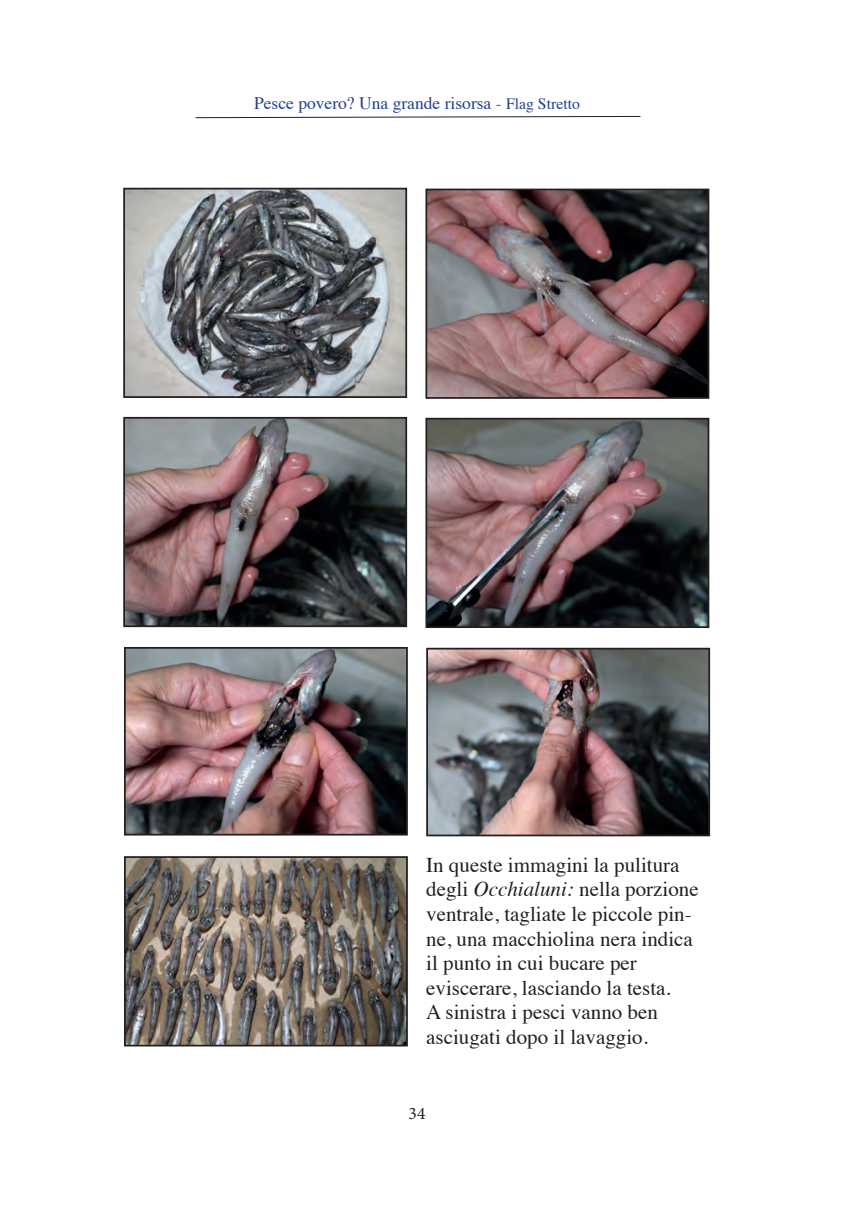
<style>
.page{position:relative;width:849px;height:1221px;background:#fff}
.page>*{position:absolute;margin:0;border:0;box-sizing:border-box;transform-origin:0 0}
.t1{font:21px/24.5px "Times";color:#231f20}
.t2{font:17.5px "Times";color:#253f8e}
.t3{font:17.5px "Minion Pro";color:#231f20}
.s1{font-size:15.75px}
.s2{font-style:italic}
</style>
<div class="page">
<svg style="left:195px;top:115px;width:446px;height:3px"></svg>
<img style="left:126px;top:191px;width:278px;height:204px">
<div style="left:123px;top:188px;width:284px;height:210px;border:2px solid #231f20"></div>
<img style="left:428px;top:192px;width:278px;height:204px">
<div style="left:425px;top:189px;width:284px;height:210px;border:2px solid #231f20"></div>
<img style="left:126px;top:420px;width:278px;height:204px">
<div style="left:123px;top:417px;width:284px;height:210px;border:2px solid #231f20"></div>
<img style="left:428px;top:421px;width:278px;height:204px">
<div style="left:425px;top:418px;width:284px;height:210px;border:2px solid #231f20"></div>
<img style="left:127px;top:650px;width:278px;height:182px">
<div style="left:124px;top:647px;width:284px;height:188px;border:2px solid #231f20"></div>
<img style="left:429px;top:650px;width:277px;height:183px">
<div style="left:426px;top:647px;width:283px;height:189px;border:2px solid #231f20"></div>
<img style="left:127px;top:859px;width:278px;height:184px">
<div style="left:124px;top:856px;width:284px;height:190px;border:2px solid #231f20"></div>
<p class="t2" style="left:254px;top:87px;width:327px">Pesce povero? Una grande risorsa - <span class="s1">Flag Stretto</span></p>
<p class="t1" style="left:426px;top:850px;width:274px">In queste immagini la pulitura degli <span class="s2">Occhialuni:</span> nella porzione ventrale, tagliate le piccole pin&shy;ne, una macchiolina nera indica il punto in cui bucare per eviscerare, lasciando la testa.<br>A sinistra i pesci vanno ben asciugati dopo il lavaggio.</p>
<p class="t3" style="left:408px;top:1102px;width:18px">34</p>
</div>
